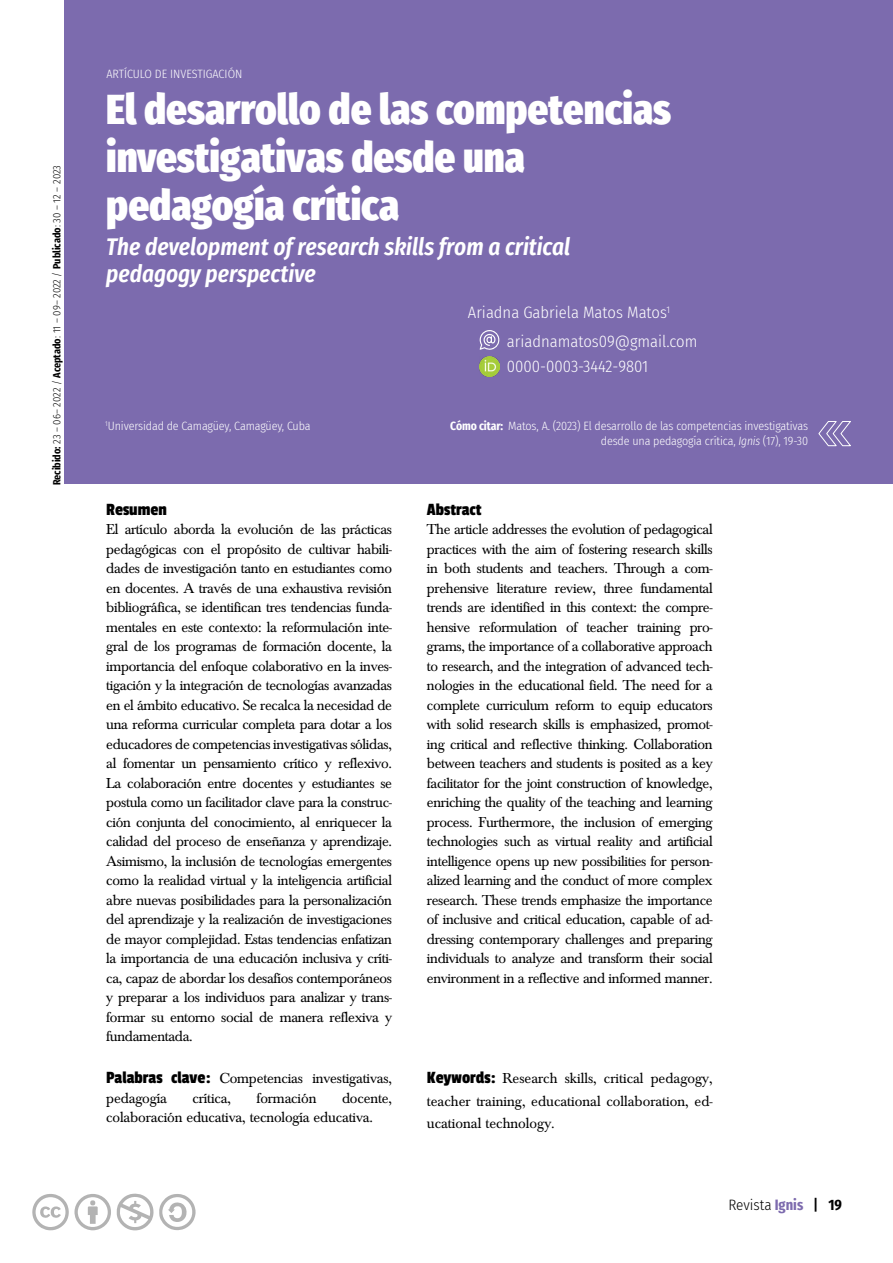
<style>
.page{position:relative;width:893px;height:1263px;background:#fff}
.page>*{position:absolute;margin:0;border:0;box-sizing:border-box;transform-origin:0 0}
.t1{font:800 42px/48px "Fira Sans Condensed";color:#fff}
.t2{font:italic 600 24px/26.7px "Fira Sans Condensed";color:#fff}
.t3{font:18px "Passion One";color:#000}
.t4{font:300 16.5px/24.9px "Fira Sans Condensed";color:#fff}
.t5{font:15px/19.5px "Baskerville";letter-spacing:-.01em;color:#000;text-align:justify}
.t6{font:300 15px "Fira Sans Condensed";color:#000}
.t7{font:300 12px/14.4px "Fira Sans Condensed";letter-spacing:-.01em;color:#fff;text-align:right}
.t8{font:300 10.5px "Fira Sans Condensed";color:#000}
.s1{font-weight:700}
.s2{font-family:"Passion One";font-size:18px}
.s3{font-style:italic}
.s4{font-weight:700;color:#7d6bae}
.s5{font-weight:500}
</style>
<div class="page">
<div style="left:65px;top:0;width:828px;height:484px;background:#7c6bae"></div>
<svg style="left:818px;top:421px;width:33px;height:25px"></svg>
<svg style="left:32px;top:1194px;width:79px;height:36px"></svg>
<svg style="left:117px;top:1193px;width:79px;height:37px"></svg>
<svg style="left:480px;top:330px;width:20px;height:20px"></svg>
<img style="left:479px;top:357px;width:20px;height:20px">
<p class="t8" style="left:49px;top:485px;width:322px;rotate:-90deg"><span class="s1">Recibido:</span> 23 – 06– 2022 / <span class="s1">Aceptado</span>: 11 – 09– 2022 / <span class="s1">Publicado</span>: 30 – 12 – 2023</p>
<p class="t7" style="left:106px;top:66px;width:138px">ARTÍCULO DE INVESTIGACIÓN</p>
<h1 class="t1" style="left:106px;top:81px;width:566px">El desarrollo de las competencias investigativas desde una pedagogía crítica</h1>
<h2 class="t2" style="left:106px;top:233px;width:465px">The development of research skills from a critical pedagogy perspective</h2>
<p class="t4" style="left:468px;top:300px;width:204px">Ariadna Gabriela Matos Matos<sup>1</sup></p>
<p class="t7" style="left:105px;top:419px;width:207px"><sup>1</sup>Universidad de Camagüey, Camagüey, Cuba</p>
<p class="t3" style="left:106px;top:500px;width:62px">Resumen</p>
<p class="t5" style="left:106px;top:520px;width:287px">El artículo aborda la evolución de las prácticas pedagógicas con el propósito de cultivar habili&shy;dades de investigación tanto en estudiantes como en docentes. A través de una exhaustiva revisión bibliográfica, se identifican tres tendencias funda&shy;mentales en este contexto: la reformulación inte&shy;gral de los programas de formación docente, la importancia del enfoque colaborativo en la inves&shy;tigación y la integración de tecnologías avanzadas en el ámbito educativo. Se recalca la necesidad de una reforma curricular completa para dotar a los educadores de competencias investigativas sólidas, al fomentar un pensamiento crítico y reflexivo.<br>La colaboración entre docentes y estudiantes se postula como un facilitador clave para la construc&shy;ción conjunta del conocimiento, al enriquecer la calidad del proceso de enseñanza y aprendizaje.<br>Asimismo, la inclusión de tecnologías emergentes como la realidad virtual y la inteligencia artificial abre nuevas posibilidades para la personalización del aprendizaje y la realización de investigaciones de mayor complejidad. Estas tendencias enfatizan la importancia de una educación inclusiva y críti&shy;ca, capaz de abordar los desafíos contemporáneos y preparar a los individuos para analizar y trans&shy;formar su entorno social de manera reflexiva y fundamentada.</p>
<p class="t5" style="left:106px;top:1069px;width:287px"><span class="s2">Palabras clave:</span> Competencias investigativas, pedagogía</p>
<p class="t5" style="left:106px;top:1088px;width:287px;text-indent:236px">docente, colaboración educativa, tecnología educativa.</p>
<p class="t5" style="left:193px;top:1088px;width:40px">crítica,</p>
<p class="t5" style="left:257px;top:1088px;width:61px">formación</p>
<p class="t4" style="left:507px;top:328px;width:192px">ariadnamatos09@gmail.com<br>0000-0003-3442-9801</p>
<p class="t7" style="left:450px;top:419px;width:359px"><span class="s1">Cómo citar:</span> Matos, A. (2023) El desarrollo de las competencias investigativas desde una pedagogía crítica, <span class="s3">Ignis</span> (17), 19-30</p>
<p class="t3" style="left:427px;top:500px;width:56px">Abstract</p>
<p class="t5" style="left:427px;top:520px;width:287px">The article addresses the evolution of pedagogical practices with the aim of fostering research skills in both students and teachers. Through a com&shy;prehensive literature review, three fundamental trends are identified in this context: the compre&shy;hensive reformulation of teacher training pro&shy;grams, the importance of a collaborative approach to research, and the integration of advanced tech&shy;nologies in the educational field. The need for a complete curriculum reform to equip educators with solid research skills is emphasized, promot&shy;ing critical and reflective thinking. Collaboration between teachers and students is posited as a key facilitator for the joint construction of knowledge, enriching the quality of the teaching and learning process. Furthermore, the inclusion of emerging technologies such as virtual reality and artificial intelligence opens up new possibilities for person&shy;alized learning and the conduct of more complex research. These trends emphasize the importance of inclusive and critical education, capable of ad&shy;dressing contemporary challenges and preparing individuals to analyze and transform their social environment in a reflective and informed manner.</p>
<p class="t5" style="left:427px;top:1067px;width:287px;line-height:22.5px"><span class="s2">Keywords:</span> Research skills, critical pedagogy, teacher training, educational collaboration, ed&shy;ucational technology.</p>
<p class="t6" style="left:729px;top:1194px;width:115px">Revista <span class="s4">Ignis</span> <span class="s5">|</span> <span class="s1">19</span></p>
</div>
